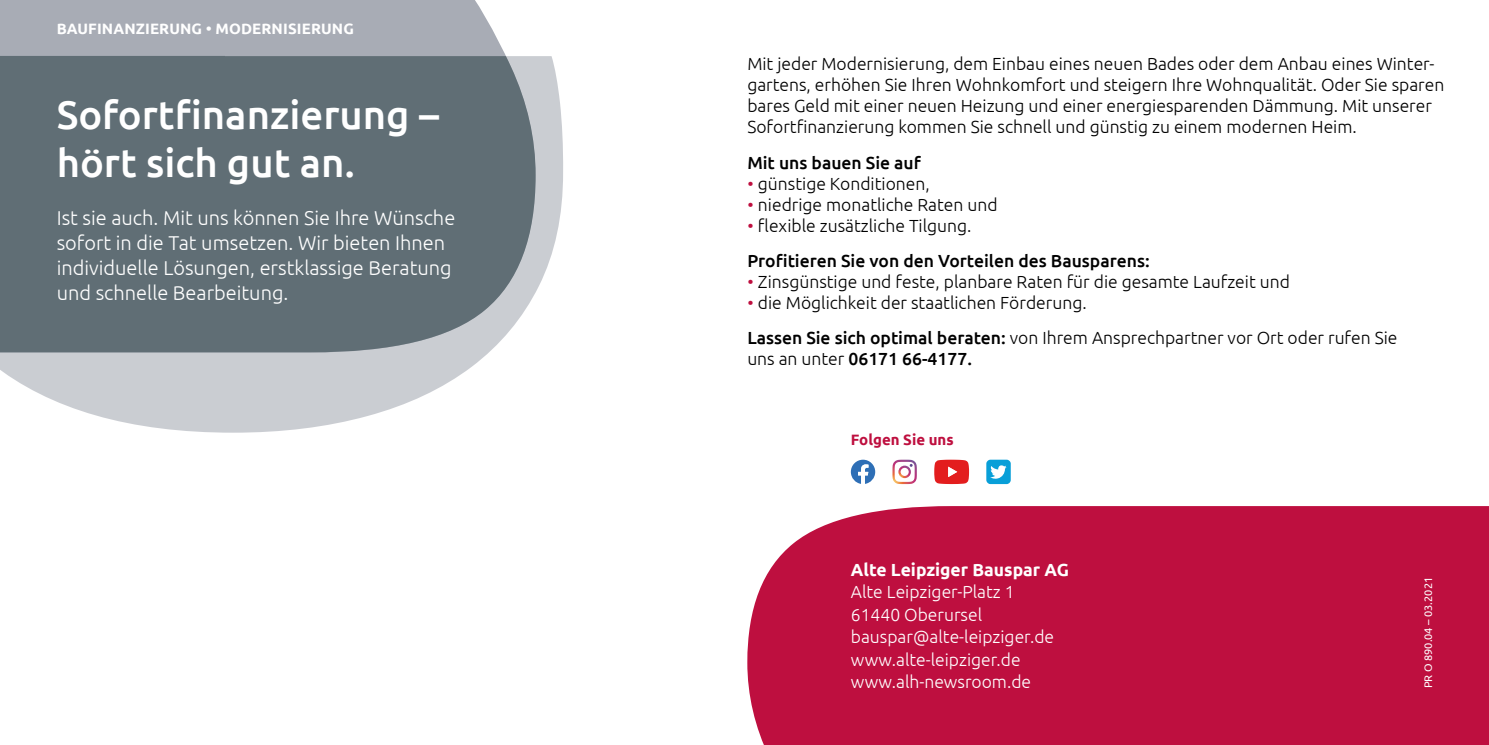
<style>
.page{position:relative;width:1489px;height:745px;background:#fff}
.page>*{position:absolute;margin:0;border:0;box-sizing:border-box;transform-origin:0 0}
.t1{font:500 40px/48px "Ubuntu";color:#fff}
.t2{font:300 20px/25px "Ubuntu";color:#fff}
.t3{font:300 17.5px/21px "Ubuntu";color:#000}
.t4{font:500 17.5px/35.2px "Ubuntu";color:#000}
.t5{font:300 17.5px/22.5px "Ubuntu";color:#fff}
.t6{font:700 17.5px "Ubuntu";color:#fff}
.t7{font:700 15px "Ubuntu";letter-spacing:.01em;color:#fff}
.t8{font:700 15px "Ubuntu";color:#be0f3f}
.t9{font:11px "Ubuntu";color:#fff}
.s1{color:#be0f3f}
.s2{font-weight:300;color:#be0f3f}
.s3{font-weight:300}
.s4{font-weight:500}
</style>
<div class="page">
<svg style="left:0;top:56px;width:563px;height:376px;fill:#cacdd2"></svg>
<div style="left:0;top:0;width:506px;height:56px;background:#a8acb5"></div>
<div style="left:0;top:56px;width:535px;height:296px;background:#606e75"></div>
<div style="left:747px;top:506px;width:741px;height:238px;background:#be0f3f"></div>
<svg style="left:850px;top:459px;width:25px;height:24px"></svg>
<svg style="left:986px;top:459px;width:24px;height:24px"></svg>
<svg style="left:934px;top:459px;width:35px;height:24px"></svg>
<svg style="left:892px;top:459px;width:24px;height:24px"></svg>
<p class="t7" style="left:57px;top:20px;width:299px">BAUFINANZIERUNG • MODERNISIERUNG</p>
<h1 class="t1" style="left:57px;top:89px;width:384px">Sofortfinanzierung – hört sich gut an.</h1>
<p class="t2" style="left:57px;top:205px;width:400px">Ist sie auch. Mit uns können Sie Ihre Wünsche sofort in die Tat umsetzen. Wir bieten Ihnen individuelle Lösungen, erstklassige Beratung und schnelle Bearbeitung.</p>
<p class="t3" style="left:747px;top:53px;width:698px">Mit jeder Modernisierung, dem Einbau eines neuen Bades oder dem Anbau eines Winter&shy;gartens, erhöhen Sie Ihren Wohnkomfort und steigern Ihre Wohnqualität. Oder Sie sparen bares Geld mit einer neuen Heizung und einer energiesparenden Dämmung. Mit unserer Sofortfinanzierung kommen Sie schnell und günstig zu einem modernen Heim.</p>
<p class="t4" style="left:747px;top:144px;width:175px">Mit uns bauen Sie auf</p>
<p class="t3" style="left:747px;top:172px;width:184px"><span class="s1">•</span> günstige Konditionen,</p>
<p class="t3" style="left:747px;top:193px;width:252px"><span class="s1">•</span> niedrige monatliche Raten und</p>
<p class="t4" style="left:747px;top:207px;width:404px"><span class="s2">•</span> <span class="s3">flexible zusätzliche Tilgung.<br></span>Profitieren Sie von den Vorteilen des Bausparens:</p>
<p class="t3" style="left:747px;top:270px;width:544px"><span class="s1">•</span> Zinsgünstige und feste, planbare Raten für die gesamte Laufzeit und</p>
<p class="t3" style="left:747px;top:284px;width:651px;line-height:35.2px"><span class="s1">•</span> die Möglichkeit der staatlichen Förderung.<br><span class="s4">Lassen Sie sich optimal beraten:</span> von Ihrem Ansprechpartner vor Ort oder rufen Sie</p>
<p class="t4" style="left:747px;top:340px;width:226px"><span class="s3">uns an unter</span> 06171 66-4177.</p>
<p class="t8" style="left:850px;top:430px;width:104px">Folgen Sie uns</p>
<p class="t6" style="left:850px;top:558px;width:220px">Alte Leipziger Bauspar AG</p>
<p class="t5" style="left:850px;top:579px;width:205px">Alte Leipziger-Platz 1<br>61440 Oberursel bauspar@alte-leipziger.de www.alte-leipziger.de www.alh-newsroom.de</p>
<p class="t9" style="left:1421px;top:687px;width:113px;rotate:-90deg">PR O 890.04 – 03.2021</p>
</div>
